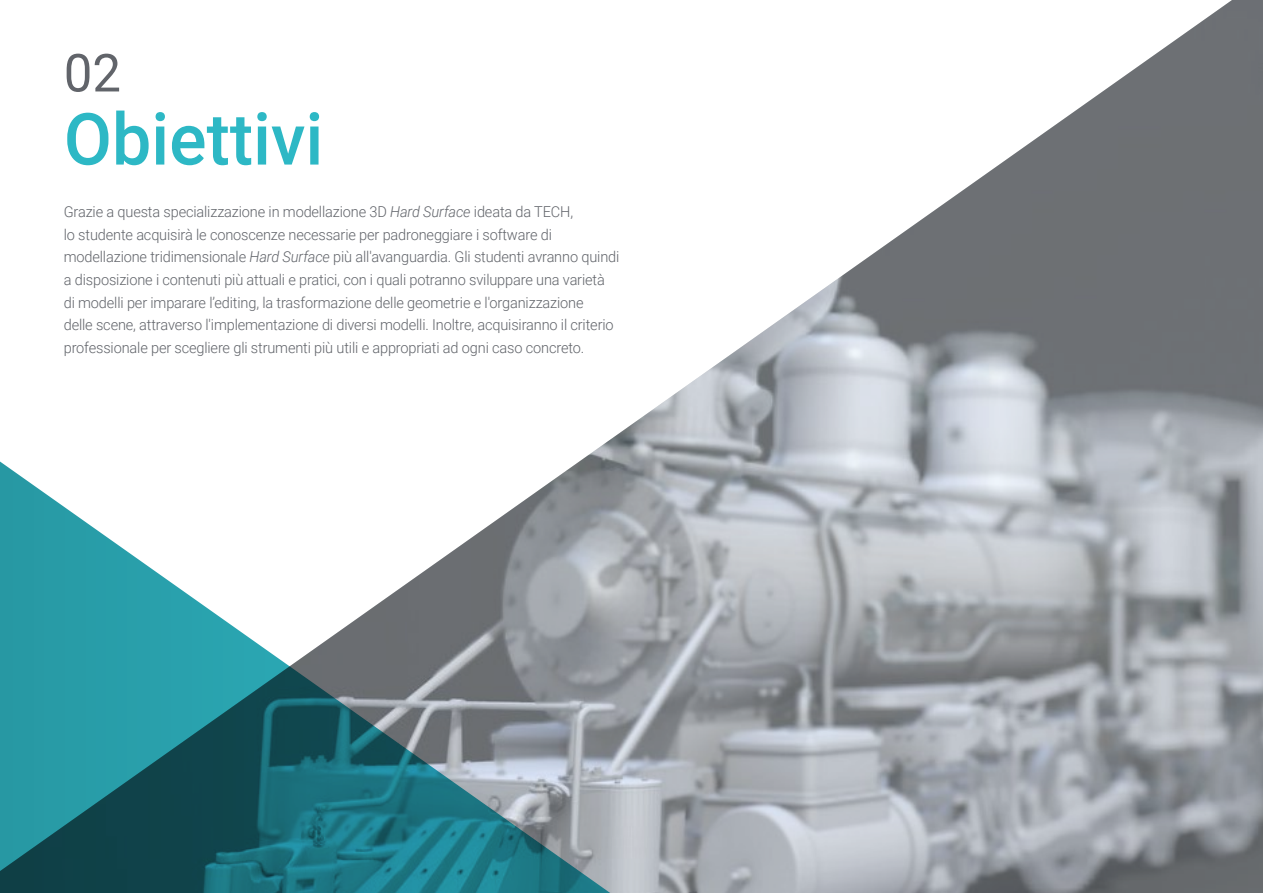
<style>
.page{position:relative;width:1263px;height:893px;background:#fff}
.page>*{position:absolute;margin:0;border:0;box-sizing:border-box;transform-origin:0 0}
.t1{font:500 72px "Roboto";color:#2db8c5}
.t2{font:52.5px "Roboto";color:#61646a}
.t3{font:300 15px/22.5px "Roboto";letter-spacing:-.01em;color:#61646a}
.s1{font-style:italic}
</style>
<div class="page">
<img style="left:601px;top:0;width:662px;height:893px">
<svg style="left:0;top:446px;width:640px;height:447px"></svg>
<h2 class="t2" style="left:64px;top:36px;width:59px">02</h2>
<h1 class="t1" style="left:64px;top:89px;width:261px">Obiettivi</h1>
<p class="t3" style="left:64px;top:200px;width:557px">Grazie a questa specializzazione in modellazione 3D <span class="s1">Hard Surface</span> ideata da TECH,<br>lo studente acquisirà le conoscenze necessarie per padroneggiare i software di modellazione tridimensionale <span class="s1">Hard Surface</span> più all'avanguardia. Gli studenti avranno quindi a disposizione i contenuti più attuali e pratici, con i quali potranno sviluppare una varietà di modelli per imparare l’editing, la trasformazione delle geometrie e l'organizzazione<br>delle scene, attraverso l'implementazione di diversi modelli. Inoltre, acquisiranno il criterio professionale per scegliere gli strumenti più utili e appropriati ad ogni caso concreto.</p>
</div>
